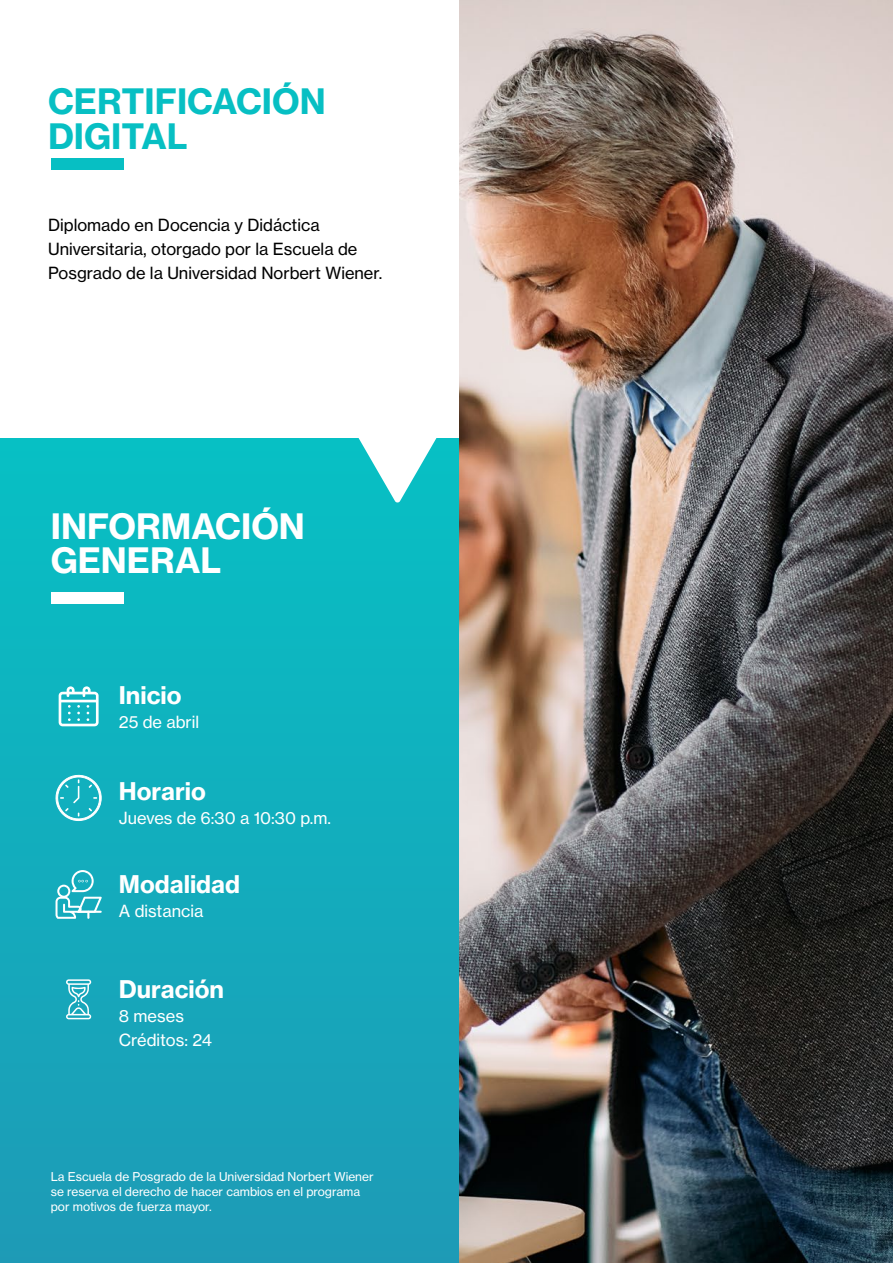
<style>
.page{position:relative;width:893px;height:1263px;background:#fff}
.page>*{position:absolute;margin:0;border:0;box-sizing:border-box;transform-origin:0 0}
.t1{font:34.5px/34.5px "N Haas Grotesk TX Std 75 Bd";color:#07bfc3}
.t2{font:34.5px/34.5px "N Haas Grotesk TX Std 75 Bd";color:#fff}
.t3{font:24px "N Haas Grotesk TX Std 75 Bd";color:#fff}
.t4{font:16.5px/24px "N Haas Grotesk TX Std 55 Rg";color:#000}
.t5{font:16.5px/24px "N Haas Grotesk TX Std 55 Rg";color:#fff}
.t6{font:12px/15px "N Haas Grotesk TX Std 55 Rg";color:#fff}
</style>
<div class="page">
<div style="left:0;top:438px;width:460px;height:825px;background:linear-gradient(to bottom,#07c0c4,#1e9ab6)"></div>
<svg style="left:53px;top:773px;width:49px;height:48px"></svg>
<svg style="left:59px;top:686px;width:40px;height:40px"></svg>
<svg style="left:66px;top:979px;width:25px;height:40px"></svg>
<svg style="left:56px;top:870px;width:46px;height:49px"></svg>
<svg style="left:356px;top:438px;width:83px;height:65px"></svg>
<img style="left:460px;top:0;width:433px;height:1263px">
<div style="left:52px;top:592px;width:72px;height:11px;background:#fff"></div>
<div style="left:52px;top:158px;width:72px;height:12px;background:#07bfc3"></div>
<h1 class="t1" style="left:48px;top:84px;width:279px">CERTIFICACIÓN<br>DIGITAL</h1>
<h3 class="t4" style="left:48px;top:213px;width:336px">Diplomado en Docencia y Didáctica<br>Universitaria, otorgado por la Escuela de<br>Posgrado de la Universidad Norbert Wiener.</h3>
<h1 class="t2" style="left:51px;top:509px;width:256px">INFORMACIÓN<br>GENERAL</h1>
<h2 class="t3" style="left:119px;top:680px;width:64px">Inicio</h2>
<h3 class="t5" style="left:119px;top:710px;width:82px">25 de abril</h3>
<h2 class="t3" style="left:119px;top:776px;width:89px">Horario</h2>
<h3 class="t5" style="left:119px;top:806px;width:214px">Jueves de 6:30 a 10:30 p.m.</h3>
<h2 class="t3" style="left:119px;top:869px;width:123px">Modalidad</h2>
<h3 class="t5" style="left:119px;top:899px;width:86px">A distancia</h3>
<h2 class="t3" style="left:119px;top:974px;width:107px">Duración</h2>
<h3 class="t5" style="left:119px;top:1004px;width:95px">8 meses<br>Créditos: 24</h3>
<p class="t6" style="left:51px;top:1169px;width:324px">La Escuela de Posgrado de la Universidad Norbert Wiener se reserva el derecho de hacer cambios en el programa por motivos de fuerza mayor.</p>
</div>
